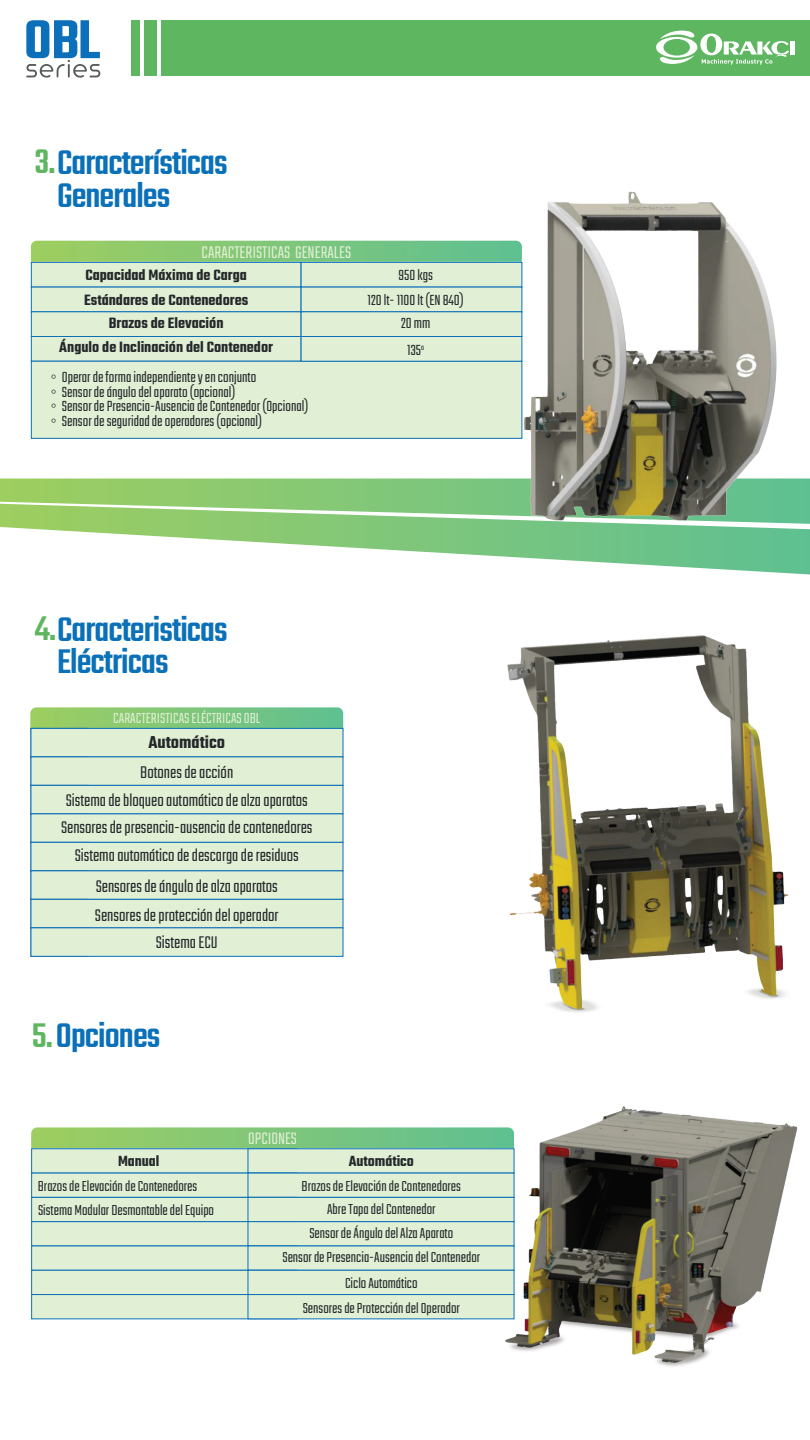
<style>
.page{position:relative;width:810px;height:1440px;background:#fff}
.page>*{position:absolute;margin:0;border:0;box-sizing:border-box;transform-origin:0 0}
.t1{font:600 59.62px "Teko";color:#0b6fb9}
.t2{font:500 37.5px/32.8px "Teko";letter-spacing:-.025em;color:#0a70b8}
.t3{font:300 18.83px/27.8px "Teko";color:#24282b;text-align:center}
.t4{font:300 18.83px "Teko";color:#e1efd4}
.t5{font:600 18.83px "Teko";color:#24282b}
.t6{font:300 18.52px "Teko";color:#e1efd4}
.t7{font:300 16.27px/14.5px "Teko";color:#24282b;text-align:center}
.t8{font:600 16.27px/25.5px "Teko";color:#24282b}
.t9{font:300 16.2px "Teko";color:#e1efd4}
.t10{font:300 16.05px/23.9px "Teko";color:#24282b;text-align:center}
.t11{font:600 16.05px "Teko";color:#24282b}
.s1{color:#5fb660}
.s2{font-family:"Times New Roman";font-weight:400}
</style>
<div class="page">
<svg style="left:31px;top:241px;width:443px;height:21px;background:#82c779"></svg>
<div style="left:31px;top:262px;width:270px;height:25px;background:#e1efd4;border:1px solid #0a70b8"></div>
<div style="left:301px;top:262px;width:221px;height:25px;background:#e1efd4;border:1px solid #0a70b8"></div>
<div style="left:31px;top:287px;width:270px;height:25px;background:#e1efd4"></div>
<div style="left:301px;top:287px;width:221px;height:25px;background:#e1efd4"></div>
<div style="left:31px;top:311px;width:270px;height:26px;background:#e1efd4;border:1px solid #0a70b8"></div>
<div style="left:301px;top:311px;width:221px;height:26px;background:#e1efd4;border:1px solid #0a70b8"></div>
<div style="left:31px;top:336px;width:270px;height:26px;background:#e1efd4;border:1px solid #0a70b8"></div>
<div style="left:31px;top:361px;width:491px;height:78px;background:#e1efd4;border:1px solid #0a70b8"></div>
<div style="left:301px;top:336px;width:221px;height:26px;background:#e1efd4;border:1px solid #0a70b8"></div>
<svg style="left:0;top:479px;width:474px;height:25px;background:#8dc970"></svg>
<svg style="left:0;top:504px;width:810px;height:70px"></svg>
<img style="left:507px;top:635px;width:282px;height:377px">
<svg style="left:30px;top:707px;width:313px;height:25px;background:#80c77c"></svg>
<div style="left:31px;top:728px;width:312px;height:29px;background:#e1efd4;border:1px solid #0a70b8"></div>
<div style="left:31px;top:757px;width:312px;height:29px;background:#e1efd4"></div>
<div style="left:31px;top:785px;width:312px;height:29px;background:#e1efd4;border:1px solid #0a70b8"></div>
<div style="left:31px;top:813px;width:312px;height:30px;background:#e1efd4;border:1px solid #0a70b8"></div>
<div style="left:31px;top:842px;width:312px;height:29px;background:#e1efd4;border:1px solid #0a70b8"></div>
<div style="left:31px;top:870px;width:312px;height:30px;background:#e1efd4;border:1px solid #0a70b8"></div>
<div style="left:31px;top:899px;width:312px;height:29px;background:#e1efd4;border:1px solid #0a70b8"></div>
<div style="left:31px;top:927px;width:312px;height:30px;background:#e1efd4;border:1px solid #0a70b8"></div>
<svg style="left:31px;top:1127px;width:465px;height:21px;background:#82c77b"></svg>
<div style="left:31px;top:1148px;width:266px;height:25px;background:#e1efd4"></div>
<div style="left:248px;top:1148px;width:266px;height:25px;background:#e1efd4;border:1px solid #0a70b8"></div>
<div style="left:31px;top:1173px;width:266px;height:25px;background:#e1efd4"></div>
<div style="left:248px;top:1173px;width:266px;height:25px;background:#e1efd4"></div>
<div style="left:31px;top:1197px;width:266px;height:25px;background:#e1efd4;border:1px solid #0a70b8"></div>
<div style="left:248px;top:1197px;width:266px;height:25px;background:#e1efd4;border:1px solid #0a70b8"></div>
<div style="left:31px;top:1221px;width:266px;height:25px;background:#e1efd4;border:1px solid #0a70b8"></div>
<div style="left:248px;top:1221px;width:266px;height:25px;background:#e1efd4;border:1px solid #0a70b8"></div>
<div style="left:31px;top:1246px;width:266px;height:25px;background:#e1efd4"></div>
<div style="left:248px;top:1246px;width:266px;height:25px;background:#e1efd4"></div>
<div style="left:31px;top:1270px;width:266px;height:25px;background:#e1efd4;border:1px solid #0a70b8"></div>
<div style="left:248px;top:1270px;width:266px;height:25px;background:#e1efd4;border:1px solid #0a70b8"></div>
<div style="left:31px;top:1294px;width:266px;height:25px;background:#e1efd4;border:1px solid #0a70b8"></div>
<div style="left:248px;top:1294px;width:266px;height:25px;background:#e1efd4;border:1px solid #0a70b8"></div>
<img style="left:496px;top:1106px;width:299px;height:261px">
<img style="left:474px;top:191px;width:336px;height:343px">
<svg style="left:26px;top:60px;width:74px;height:18px"></svg>
<div style="left:161px;top:20px;width:649px;height:55px;background:#5eb660"></div>
<div style="left:144px;top:20px;width:13px;height:55px;background:#5eb660"></div>
<div style="left:131px;top:20px;width:9px;height:55px;background:#5eb660"></div>
<div style="left:790px;top:41px;width:5px;height:14px;background:#fff"></div>
<svg style="left:656px;top:30px;width:133px;height:35px"></svg>
<h1 class="t1" style="left:24px;top:3px;width:78px">OBL</h1>
<h2 class="t2" style="left:57px;top:149px;width:172px;text-indent:-22px"><span class="s1">3.</span>Características<br>Generales</h2>
<p class="t4" style="left:202px;top:242px;width:151px">CARACTERISTICAS GENERALES</p>
<p class="t8" style="left:84px;top:263px;width:166px">Capacidad Máxima de Carga<br>Estándares de Contenedores</p>
<p class="t8" style="left:59px;top:312px;width:215px;line-height:24.2px;text-align:center">Brazos de Elevación<br>Ángulo de Inclinación del Contenedor</p>
<p class="t7" style="left:51px;top:371px;width:259px;text-align:left"><span class="s2">◦</span> Operar de forma independiente y en conjunto<br><span class="s2">◦</span> Sensor de ángulo del aparato (opcional)<br><span class="s2">◦</span> Sensor de Presencia-Ausencia de Contenedor (Opcional) <span class="s2">◦</span> Sensor de seguridad de operadores (opcional)</p>
<p class="t7" style="left:368px;top:263px;width:98px;line-height:25.5px">950 kgs<br>120 lt- 1100 lt (EN 840)</p>
<p class="t7" style="left:401px;top:311px;width:31px;line-height:26.8px">20 mm<br>135<sup>o</sup></p>
<h2 class="t2" style="left:57px;top:615px;width:172px;text-indent:-22px"><span class="s1">4.</span>Caracteristicas<br>Eléctricas</h2>
<p class="t9" style="left:113px;top:709px;width:149px">CARACTERISTICAS ELÉCTRICAS OBL</p>
<p class="t5" style="left:149px;top:731px;width:78px">Automático</p>
<p class="t3" style="left:61px;top:760px;width:253px">Botones de acción<br>Sistema de bloqueo automático de alza aparatos Sensores de presencia-ausencia de contenedores Sistema automático de descarga de residuos</p>
<p class="t3" style="left:95px;top:874px;width:185px;line-height:28.7px;text-align:left">Sensores de ángulo de alza aparatos<br>Sensores de protección del operador</p>
<p class="t3" style="left:156px;top:930px;width:63px">Sistema ECU</p>
<h2 class="t2" style="left:32px;top:1022px;width:130px"><span class="s1">5.</span>Opciones</h2>
<p class="t6" style="left:248px;top:1129px;width:50px">OPCIONES</p>
<p class="t11" style="left:118px;top:1151px;width:43px">Manual</p>
<p class="t11" style="left:349px;top:1151px;width:67px">Automático</p>
<p class="t10" style="left:38px;top:1175px;width:161px">Brazos de Elevación de Contenedores</p>
<p class="t10" style="left:302px;top:1175px;width:161px">Brazos de Elevación de Contenedores</p>
<p class="t10" style="left:38px;top:1199px;width:178px">Sistema Modular Desmontable del Equipo</p>
<p class="t10" style="left:282px;top:1199px;width:199px">Abre Tapa del Contenedor<br>Sensor de Ángulo del Alza Aparato<br>Sensor de Presencia-Ausencia del Contenedor</p>
<p class="t10" style="left:303px;top:1272px;width:159px;line-height:24.5px">Ciclo Automático<br>Sensores de Protección del Operador</p>
</div>
